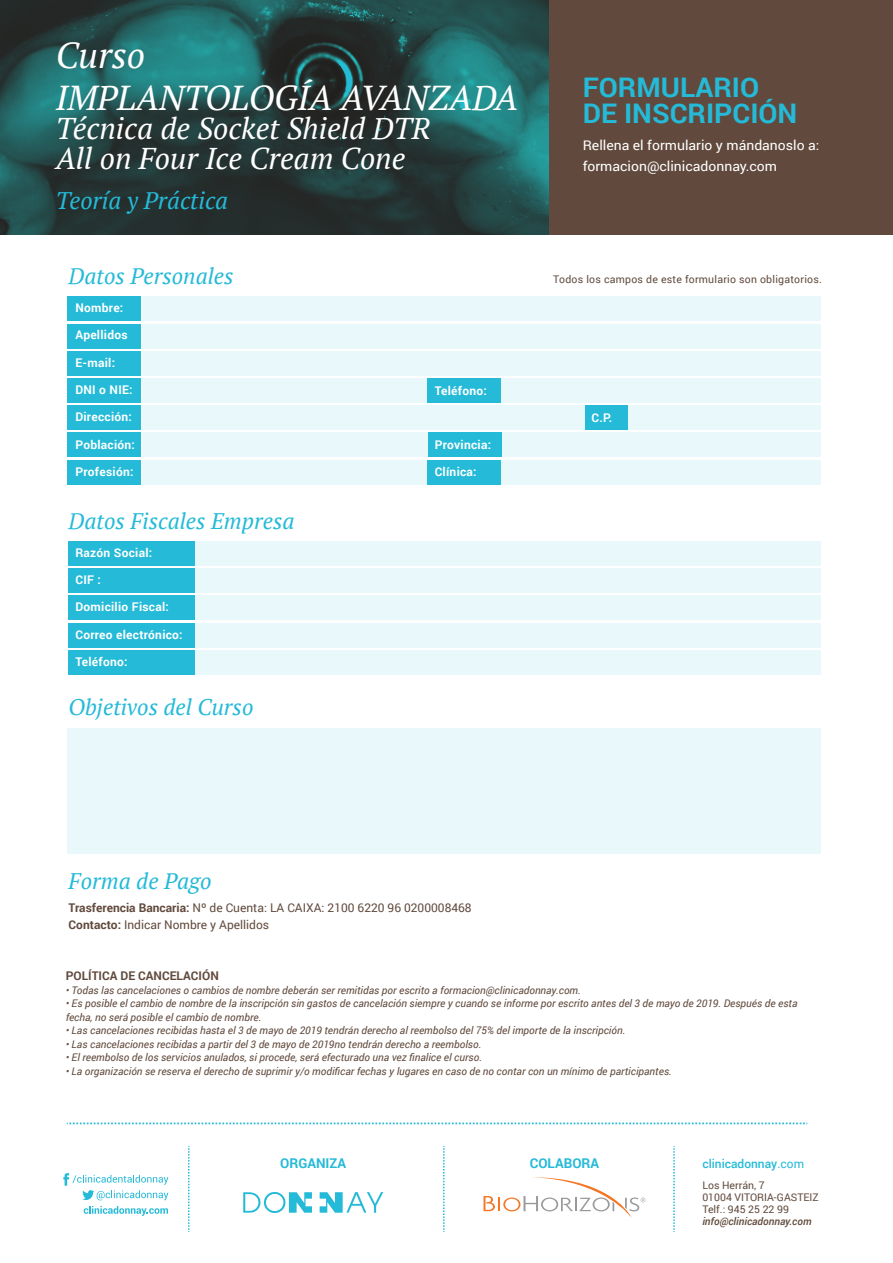
<style>
.page{position:relative;width:893px;height:1263px;background:#fff}
.page>*{position:absolute;margin:0;border:0;box-sizing:border-box;transform-origin:0 0}
.t1{font:italic 36px "PT Serif";color:#fff}
.t2{font:italic 34.5px "PT Serif";color:#fff}
.t3{font:italic 30px/30px "PT Serif";color:#fff}
.t4{font:700 27px/26.1px "Roboto";color:#24bad8;scale:1.04 1}
.t5{font:italic 24px "PT Serif";color:#24bad8}
.t6{font:italic 22.5px "PT Serif";color:#24bad8}
.t7{font:13.5px/21px "Roboto";color:#fff;scale:1.04 1}
.t8{font:700 13.5px "Roboto";color:#24bad8}
.t9{font:700 12px "Roboto";letter-spacing:.02em;color:#fff}
.t10{font:12px/16.5px "Roboto";color:#614a3d}
.t11{font:700 12px "Roboto";color:#614a3d}
.t12{font:500 12px "Roboto";color:#24bad8}
.t13{font:italic 10.5px/13.5px "Roboto";color:#614a3d}
.t14{font:10.5px/12px "Roboto";color:#614a3d}
.t15{font:10.5px "Roboto";letter-spacing:.02em;color:#614a3d}
.t16{font:italic 500 10.5px "Roboto";color:#614a3d}
.s1{font-weight:700}
.s2{font-weight:400}
</style>
<div class="page">
<svg style="left:0;top:0;width:549px;height:235px;background:#234b4a"></svg>
<div style="left:549px;top:0;width:344px;height:235px;background:#614a3d"></div>
<svg style="left:67px;top:1122px;width:740px;height:2px"></svg>
<svg style="left:188px;top:1146px;width:2px;height:86px"></svg>
<svg style="left:443px;top:1146px;width:2px;height:86px"></svg>
<svg style="left:673px;top:1146px;width:2px;height:86px"></svg>
<div style="left:142px;top:406px;width:678px;height:24px;background:#e9f8fb"></div>
<div style="left:142px;top:433px;width:678px;height:24px;background:#e9f8fb"></div>
<div style="left:142px;top:378px;width:678px;height:24px;background:#e9f8fb"></div>
<div style="left:68px;top:297px;width:73px;height:24px;background:#24bad8"></div>
<div style="left:142px;top:297px;width:678px;height:24px;background:#e9f8fb"></div>
<div style="left:68px;top:324px;width:73px;height:24px;background:#24bad8"></div>
<div style="left:142px;top:324px;width:678px;height:24px;background:#e9f8fb"></div>
<div style="left:68px;top:351px;width:73px;height:24px;background:#24bad8"></div>
<div style="left:142px;top:351px;width:678px;height:24px;background:#e9f8fb"></div>
<div style="left:68px;top:378px;width:73px;height:24px;background:#24bad8"></div>
<div style="left:428px;top:378px;width:73px;height:24px;background:#24bad8"></div>
<div style="left:68px;top:406px;width:73px;height:24px;background:#24bad8"></div>
<div style="left:585px;top:406px;width:42px;height:24px;background:#24bad8"></div>
<div style="left:68px;top:433px;width:73px;height:24px;background:#24bad8"></div>
<div style="left:428px;top:433px;width:74px;height:24px;background:#24bad8"></div>
<div style="left:68px;top:461px;width:73px;height:24px;background:#24bad8"></div>
<svg style="left:142px;top:461px;width:678px;height:24px;background:#d3f1f7"></svg>
<div style="left:142px;top:650px;width:678px;height:24px;background:#e9f8fb"></div>
<div style="left:142px;top:623px;width:678px;height:24px;background:#e9f8fb"></div>
<div style="left:68px;top:541px;width:126px;height:24px;background:#24bad8"></div>
<div style="left:194px;top:541px;width:626px;height:24px;background:#e9f8fb"></div>
<div style="left:68px;top:568px;width:126px;height:25px;background:#24bad8"></div>
<div style="left:194px;top:568px;width:626px;height:25px;background:#e9f8fb"></div>
<div style="left:68px;top:596px;width:126px;height:24px;background:#24bad8"></div>
<div style="left:194px;top:596px;width:626px;height:24px;background:#e9f8fb"></div>
<div style="left:68px;top:623px;width:126px;height:24px;background:#24bad8"></div>
<div style="left:68px;top:650px;width:126px;height:24px;background:#24bad8"></div>
<div style="left:67px;top:728px;width:753px;height:125px;background:#e9f8fb"></div>
<svg style="left:243px;top:1192px;width:69px;height:21px"></svg>
<svg style="left:320px;top:1192px;width:63px;height:21px"></svg>
<svg style="left:63px;top:1173px;width:105px;height:27px"></svg>
<svg style="left:84px;top:1206px;width:84px;height:10px"></svg>
<svg style="left:484px;top:1177px;width:161px;height:41px"></svg>
<h1 class="t1" style="left:56px;top:33px;width:91px">Curso</h1>
<h2 class="t2" style="left:56px;top:76px;width:464px">IMPLANTOLOGÍA AVANZADA</h2>
<h3 class="t3" style="left:56px;top:113px;width:376px">Técnica de Socket Shield DTR<br>All on Four Ice Cream Cone</h3>
<h3 class="t5" style="left:56px;top:186px;width:174px">Teoría y Práctica</h3>
<h3 class="t6" style="left:69px;top:262px;width:166px">Datos Personales</h3>
<p class="t9" style="left:75px;top:299px;width:49px">Nombre:</p>
<p class="t9" style="left:75px;top:327px;width:54px">Apellidos</p>
<p class="t9" style="left:75px;top:354px;width:41px">E-mail:</p>
<p class="t9" style="left:75px;top:381px;width:59px">DNI o NIE:</p>
<p class="t9" style="left:75px;top:408px;width:58px">Dirección:</p>
<p class="t9" style="left:75px;top:436px;width:61px">Población:</p>
<p class="t9" style="left:75px;top:463px;width:60px">Profesión:</p>
<h3 class="t6" style="left:69px;top:506px;width:227px">Datos Fiscales Empresa</h3>
<p class="t9" style="left:75px;top:544px;width:78px">Razón Social:</p>
<p class="t9" style="left:75px;top:571px;width:27px">CIF :</p>
<p class="t9" style="left:75px;top:598px;width:95px">Domicilio Fiscal:</p>
<p class="t9" style="left:75px;top:626px;width:109px">Correo electrónico:</p>
<p class="t9" style="left:75px;top:653px;width:54px">Teléfono:</p>
<h3 class="t6" style="left:69px;top:693px;width:186px">Objetivos del Curso</h3>
<p class="t9" style="left:435px;top:382px;width:54px">Teléfono:</p>
<p class="t9" style="left:435px;top:436px;width:58px">Provincia:</p>
<p class="t9" style="left:435px;top:464px;width:44px">Clínica:</p>
<h3 class="t4" style="left:583px;top:74px;width:208px">FORMULARIO<br>DE INSCRIPCIÓN</h3>
<p class="t7" style="left:583px;top:135px;width:229px">Rellena el formulario y mándanoslo a: formacion@clinicadonnay.com</p>
<p class="t15" style="left:553px;top:272px;width:270px">Todos los campos de este formulario son obligatorios.</p>
<p class="t9" style="left:591px;top:409px;width:23px">C.P.</p>
<h3 class="t6" style="left:69px;top:867px;width:145px">Forma de Pago</h3>
<p class="t10" style="left:69px;top:899px;width:405px"><span class="s1">Trasferencia Bancaria:</span> Nº de Cuenta: LA CAIXA: 2100 6220 96 0200008468<br><span class="s1">Contacto:</span> Indicar Nombre y Apellidos</p>
<p class="t11" style="left:66px;top:968px;width:155px">POLÍTICA DE CANCELACIÓN</p>
<p class="t13" style="left:66px;top:983px;width:517px">• Todas las cancelaciones o cambios de nombre deberán ser remitidas por escrito a formacion@clinicadonnay.com.</p>
<p class="t13" style="left:66px;top:996px;width:733px">• Es posible el cambio de nombre de la inscripción sin gastos de cancelación siempre y cuando se informe por escrito antes del 3 de mayo de 2019. Después de esta fecha, no será posible el cambio de nombre.</p>
<p class="t13" style="left:66px;top:1023px;width:561px">• Las cancelaciones recibidas hasta el 3 de mayo de 2019 tendrán derecho al reembolso del 75% del importe de la inscripción.</p>
<p class="t13" style="left:66px;top:1037px;width:417px">• Las cancelaciones recibidas a partir del 3 de mayo de 2019no tendrán derecho a reembolso.</p>
<p class="t13" style="left:66px;top:1050px;width:418px">• El reembolso de los servicios anulados, si procede, será efecturado una vez finalice el curso.</p>
<p class="t13" style="left:66px;top:1064px;width:608px">• La organización se reserva el derecho de suprimir y/o modificar fechas y lugares en caso de no contar con un mínimo de participantes.</p>
<p class="t8" style="left:280px;top:1153px;width:68px">ORGANIZA</p>
<p class="t8" style="left:530px;top:1153px;width:71px">COLABORA</p>
<p class="t12" style="left:702px;top:1155px;width:103px">clinicadonnay<span class="s2">.com</span></p>
<p class="t14" style="left:702px;top:1179px;width:118px">Los Herrán, 7<br>01004 VITORIA-GASTEIZ<br>Telf.: 945 25 22 99</p>
<p class="t16" style="left:702px;top:1214px;width:111px">info@clinicadonnay.com</p>
</div>
